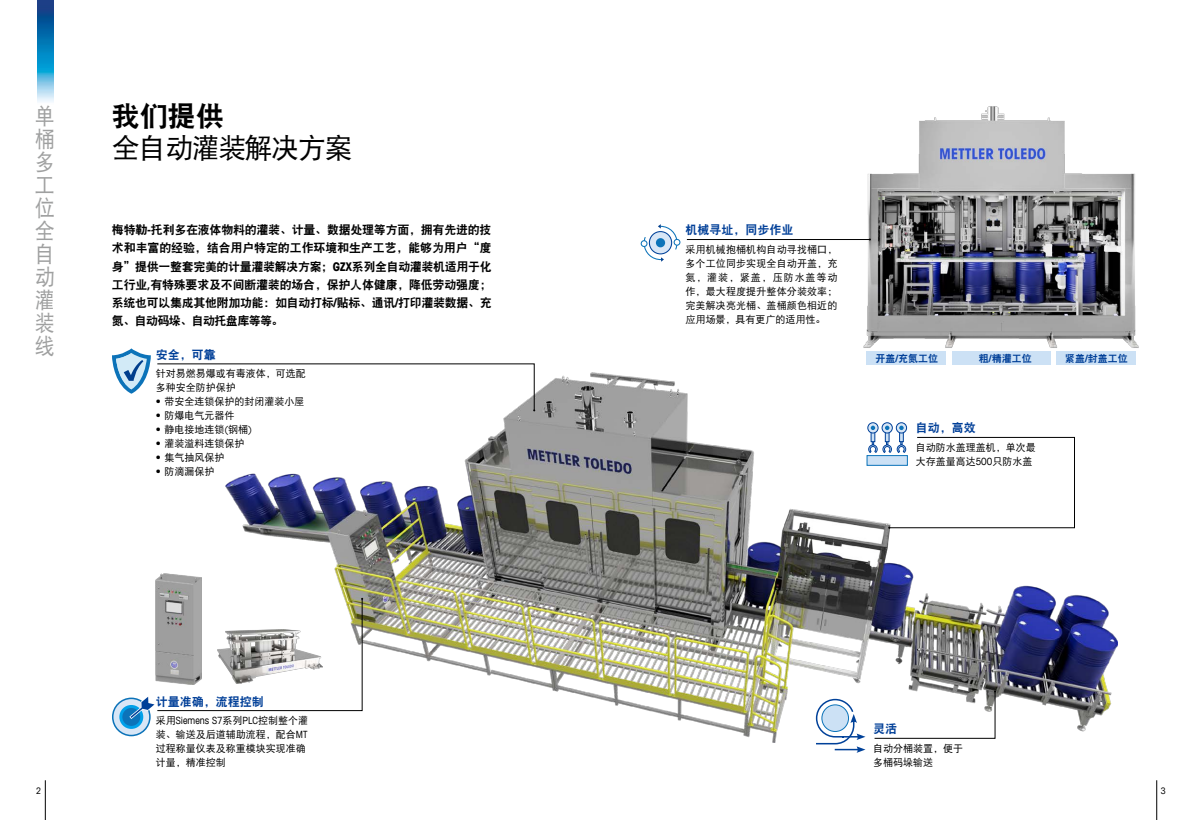
<style>
.page{position:relative;width:1202px;height:820px;background:#fff}
.page>*{position:absolute;margin:0;border:0;box-sizing:border-box;transform-origin:0 0}
.t1{font:28px "DFP Hei W5";letter-spacing:-.05em;color:#000}
.t2{font:28px "DFP Hei W9";color:#000}
.t3{font:22.4px/23px "DFP Hei W5";color:#9fa0a0;scale:.89 1}
.t4{font:12px/18px "DFP Hei W9";letter-spacing:-.03em;color:#000;text-align:justify}
.t5{font:12px "DFP Hei W9";color:#003f98}
.t6{font:10px/14px "DFP Hei W5";color:#000}
.t7{font:condensed 10px "Avant Garde Com";color:#000}
.t8{font:10px "DFP Hei W9";color:#003f98}
.t9{font:condensed 9px "Avant Garde Com";color:#000}
.s1{font-family:"Avant Garde Com";font-weight:700;font-stretch:condensed}
.s2{font-family:"Avant Garde Com";font-stretch:condensed}
.s3{font-family:"DFP Hei W5";font-stretch:normal}
</style>
<div class="page">
<img style="left:225px;top:372px;width:893px;height:370px">
<img style="left:863px;top:106px;width:276px;height:242px">
<img style="left:37px;top:0;width:17px;height:102px">
<svg style="left:157px;top:363px;width:378px;height:48px"></svg>
<svg style="left:874px;top:690px;width:122px;height:48px"></svg>
<svg style="left:112px;top:348px;width:39px;height:45px"></svg>
<svg style="left:113px;top:698px;width:37px;height:37px"></svg>
<div style="left:112px;top:697px;width:39px;height:39px;border:2px solid #0c73b9;border-radius:50%"></div>
<div style="left:121px;top:706px;width:21px;height:21px;background:#0c73b9;border-radius:50%"></div>
<div style="left:119px;top:704px;width:24px;height:24px;border:3px solid #00a0e9;border-radius:50%"></div>
<svg style="left:128px;top:597px;width:235px;height:122px"></svg>
<svg style="left:814px;top:697px;width:51px;height:55px"></svg>
<svg style="left:866px;top:455px;width:2px;height:10px"></svg>
<div style="left:867px;top:422px;width:12px;height:11px;border:1px solid #004199;border-radius:50%"></div>
<div style="left:881px;top:422px;width:12px;height:11px;border:1px solid #004199;border-radius:50%"></div>
<div style="left:896px;top:422px;width:11px;height:11px;border:1px solid #004199;border-radius:50%"></div>
<svg style="left:868px;top:425px;width:207px;height:103px"></svg>
<svg style="left:641px;top:224px;width:39px;height:37px"></svg>
<div style="left:641px;top:240px;width:7px;height:7px;border:1px solid #0c73b9;border-radius:50%"></div>
<hr style="left:687px;top:239px;width:183px;height:1px;background:#000">
<div style="left:867px;top:351px;width:79px;height:13px;background:#cce1f5"></div>
<div style="left:1057px;top:351px;width:79px;height:13px;background:#cce1f5"></div>
<div style="left:952px;top:351px;width:99px;height:13px;background:#cce1f5"></div>
<img style="left:155px;top:573px;width:47px;height:111px">
<img style="left:217px;top:629px;width:106px;height:54px">
<hr style="left:45px;top:780px;width:1px;height:39px;background:#000">
<hr style="left:1156px;top:780px;width:1px;height:39px;background:#000">
<h2 class="t3" style="left:35px;top:104px;width:23px">单桶多工位全自动灌装线</h2>
<h1 class="t2" style="left:112px;top:101px;width:114px">我们提供</h1>
<h1 class="t1" style="left:112px;top:133px;width:242px">全自动灌装解决方案</h1>
<p class="t4" style="left:112px;top:221px;width:381px">梅特勒<span class="s1">-</span>托利多在液体物料的灌装、计量、数据处理等方面，拥有先进的技术和丰富的经验，结合用户特定的工作环境和生产工艺，能够为用户“度身”提供一整套完美的计量灌装解决方案；<span class="s1">GZX</span>系列全自动灌装机适用于化工行业<span class="s1">,</span>有特殊要求及不间断灌装的场合，保护人体健康，降低劳动强度；系统也可以集成其他附加功能：如自动打标<span class="s1">/</span>贴标、通讯<span class="s1">/</span>打印灌装数据、充氮、自动码垛、自动托盘库等等。</p>
<p class="t5" style="left:156px;top:348px;width:61px">安全，可靠</p>
<p class="t6" style="left:156px;top:366px;width:152px">针对易燃易爆或有毒液体，可选配多种安全防护保护</p>
<p class="t6" style="left:156px;top:394px;width:150px"><span class="s2">•</span> 带安全连锁保护的封闭灌装小屋</p>
<p class="t6" style="left:156px;top:408px;width:80px"><span class="s2">•</span> 防爆电气元器件</p>
<p class="t6" style="left:156px;top:422px;width:98px"><span class="s2">•</span> 静电接地连锁<span class="s2">(</span>钢桶<span class="s2">)</span></p>
<p class="t6" style="left:156px;top:436px;width:90px"><span class="s2">•</span> 灌装溢料连锁保护</p>
<p class="t6" style="left:156px;top:450px;width:70px"><span class="s2">•</span> 集气抽风保护</p>
<p class="t6" style="left:156px;top:464px;width:60px"><span class="s2">•</span> 防滴漏保护</p>
<p class="t5" style="left:156px;top:694px;width:109px">计量准确，流程控制</p>
<p class="t7" style="left:156px;top:713px;width:154px"><span class="s3">采用</span>Siemens S7<span class="s3">系列</span>PLC<span class="s3">控制整个灌</span></p>
<p class="t6" style="left:156px;top:726px;width:153px">装、输送及后道辅助流程，配合<span class="s2">MT</span>过程称量仪表及称重模块实现准确计量，精准控制</p>
<p class="t5" style="left:685px;top:223px;width:109px">机械寻址，同步作业</p>
<p class="t6" style="left:685px;top:242px;width:153px;text-align:justify">采用机械抱桶机构自动寻找桶口，多个工位同步实现全自动开盖，充氮，灌装，紧盖，压防水盖等动作，最大程度提升整体分装效率；完美解决亮光桶、盖桶颜色相近的应用场景，具有更广的适用性。</p>
<p class="t8" style="left:875px;top:352px;width:64px">开盖<span class="s1">/</span>充氮工位</p>
<p class="t8" style="left:979px;top:352px;width:54px">粗<span class="s1">/</span>精灌工位</p>
<p class="t8" style="left:1065px;top:352px;width:64px">紧盖<span class="s1">/</span>封盖工位</p>
<p class="t5" style="left:916px;top:421px;width:61px">自动，高效</p>
<p class="t6" style="left:916px;top:440px;width:121px">自动防水盖理盖机，单次最大存盖量高达<span class="s2">500</span>只防水盖</p>
<p class="t5" style="left:873px;top:722px;width:25px">灵活</p>
<p class="t6" style="left:873px;top:740px;width:91px">自动分桶装置，便于多桶码垛输送</p>
<p class="t9" style="left:36px;top:785px;width:7px">2</p>
<p class="t9" style="left:1161px;top:785px;width:7px">3</p>
</div>
